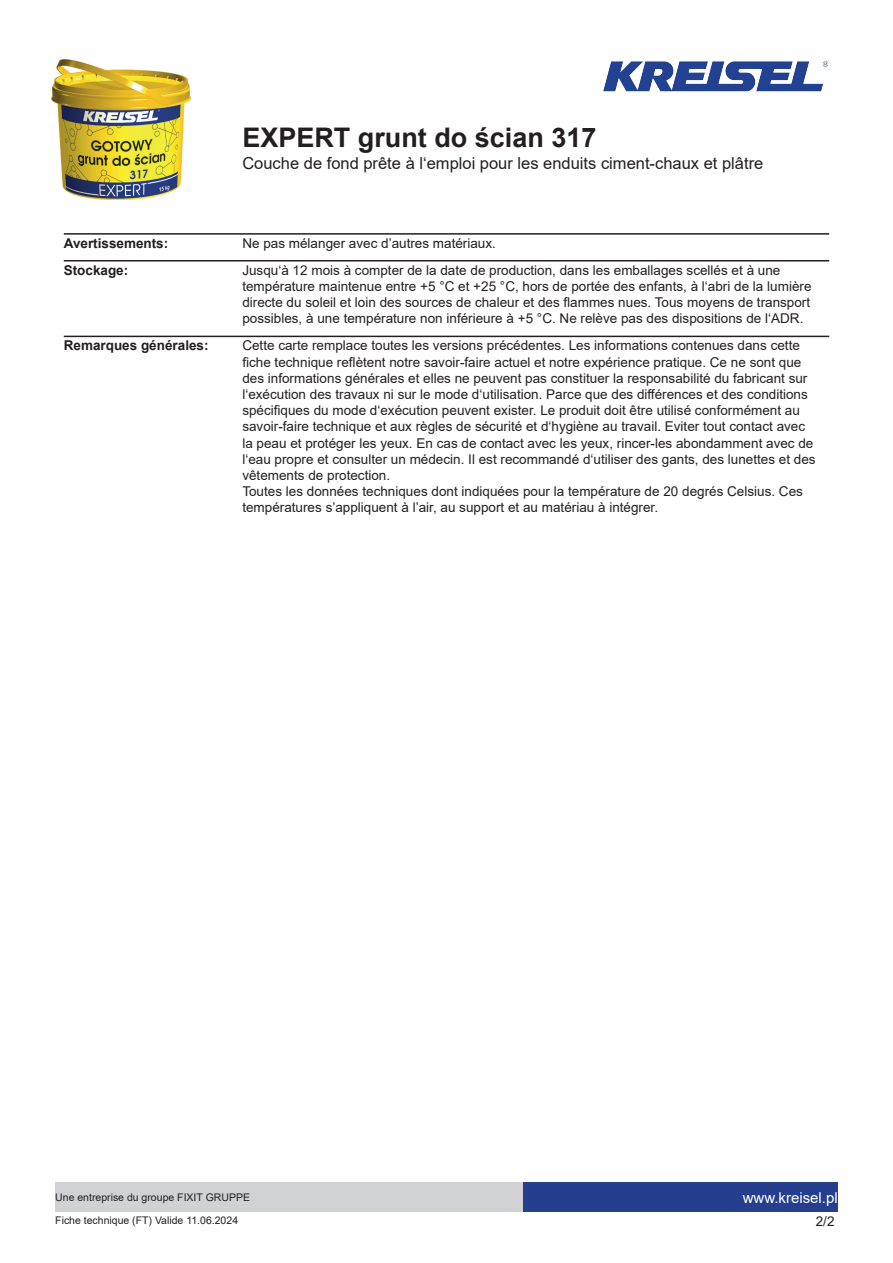
<style>
.page{position:relative;width:893px;height:1263px;background:#fff}
.page>*{position:absolute;margin:0;border:0;box-sizing:border-box;transform-origin:0 0}
.t1{font:700 27px "Arial";color:#231f20}
.t2{font:16.5px "Arial";color:#231f20}
.t3{font:15px "Arial";color:#fff}
.t4{font:13.5px/16.2px "Arial";color:#231f20}
.t5{font:700 13.5px "Arial";color:#231f20}
.t6{font:10.5px "Arial";color:#231f20}
</style>
<div class="page">
<img style="left:52px;top:60px;width:139px;height:140px">
<img style="left:603px;top:61px;width:226px;height:31px">
<div style="left:523px;top:1182px;width:315px;height:30px;background:#253f8e"></div>
<div style="left:55px;top:1182px;width:468px;height:30px;background:#d1d2d4"></div>
<hr style="left:64px;top:233px;width:765px;height:2px;background:#231f20">
<hr style="left:64px;top:260px;width:765px;height:1px;background:#231f20">
<hr style="left:64px;top:336px;width:765px;height:1px;background:#231f20">
<h1 class="t1" style="left:242px;top:119px;width:356px">EXPERT grunt do ścian 317</h1>
<p class="t2" style="left:242px;top:152px;width:522px">Couche de fond prête à l‘emploi pour les enduits ciment-chaux et plâtre</p>
<p class="t5" style="left:64px;top:234px;width:106px">Avertissements:</p>
<p class="t4" style="left:242px;top:235px;width:255px">Ne pas mélanger avec d’autres matériaux.</p>
<p class="t5" style="left:64px;top:261px;width:66px">Stockage:</p>
<p class="t4" style="left:242px;top:262px;width:571px">Jusqu‘à 12 mois à compter de la date de production, dans les emballages scellés et à une température maintenue entre +5 °C et +25 °C, hors de portée des enfants, à l‘abri de la lumière directe du soleil et loin des sources de chaleur et des flammes nues. Tous moyens de transport possibles, à une température non inférieure à +5 °C. Ne relève pas des dispositions de l‘ADR.</p>
<p class="t5" style="left:64px;top:336px;width:146px">Remarques générales:</p>
<p class="t4" style="left:242px;top:338px;width:575px">Cette carte remplace toutes les versions précédentes. Les informations contenues dans cette fiche technique reflètent notre savoir-faire actuel et notre expérience pratique. Ce ne sont que des informations générales et elles ne peuvent pas constituer la responsabilité du fabricant sur l‘exécution des travaux ni sur le mode d‘utilisation. Parce que des différences et des conditions spécifiques du mode d‘exécution peuvent exister. Le produit doit être utilisé conformément au savoir-faire technique et aux règles de sécurité et d‘hygiène au travail. Eviter tout contact avec la peau et protéger les yeux. En cas de contact avec les yeux, rincer-les abondamment avec de l‘eau propre et consulter un médecin. Il est recommandé d‘utiliser des gants, des lunettes et des vêtements de protection.<br>Toutes les données techniques dont indiquées pour la température de 20 degrés Celsius. Ces températures s’appliquent à l’air, au support et au matériau à intégrer.</p>
<p class="t6" style="left:55px;top:1190px;width:196px">Une entreprise du groupe FIXIT GRUPPE</p>
<p class="t3" style="left:743px;top:1187px;width:97px">www.kreisel.pl</p>
<p class="t6" style="left:55px;top:1213px;width:184px">Fiche technique (FT) Valide 11.06.2024</p>
<p class="t4" style="left:816px;top:1213px;width:20px">2/2</p>
</div>
